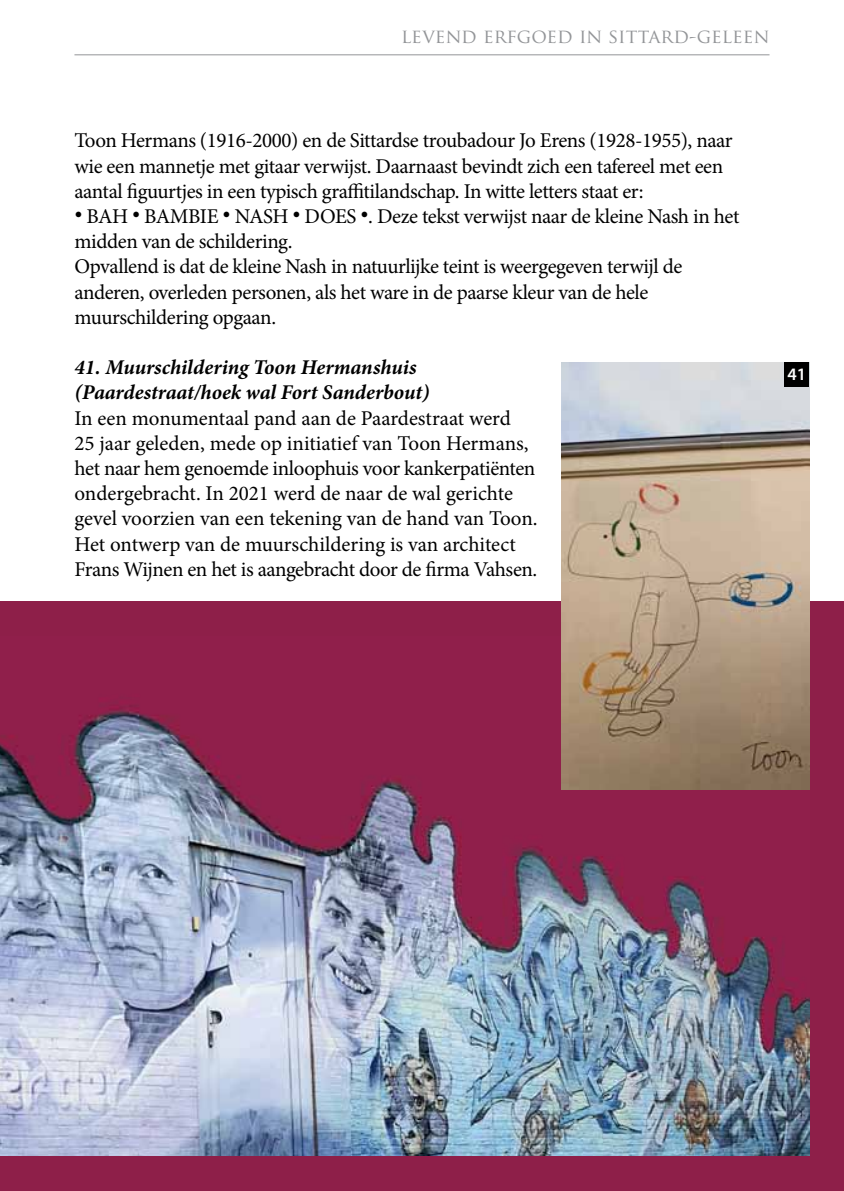
<style>
.page{position:relative;width:844px;height:1191px;background:#fff}
.page>*{position:absolute;margin:0;border:0;box-sizing:border-box;transform-origin:0 0}
.t1{font:21px/25.2px "Minion Pro";letter-spacing:-.02em;color:#000}
.t2{font:italic 700 21px/25.2px "Minion Pro";letter-spacing:-.005em;color:#000}
.t3{font:19.25px "Trajan Pro";color:#939598}
.t4{font:600 17.5px "Myriad Pro";color:#fff}
</style>
<div class="page">
<hr style="left:74px;top:54px;width:695px;height:1px;background:#939598">
<div style="left:0;top:601px;width:843px;height:590px;background:#8e1f49"></div>
<img style="left:0;top:706px;width:809px;height:449px">
<img style="left:561px;top:362px;width:248px;height:427px">
<div style="left:784px;top:362px;width:25px;height:25px;background:#000"></div>
<p class="t3" style="left:401px;top:24px;width:370px">LEVEND ERFGOED IN SITTARD-GELEEN</p>
<p class="t1" style="left:74px;top:128px;width:659px">Toon Hermans (1916-2000) en de Sittardse troubadour Jo Erens (1928-1955), naar wie een mannetje met gitaar verwijst. Daarnaast bevindt zich een tafereel met een aantal figuurtjes in een typisch graffitilandschap. In witte letters staat er:</p>
<p class="t1" style="left:74px;top:204px;width:666px">• BAH • BAMBIE • NASH • DOES •. Deze tekst verwijst naar de kleine Nash in het midden van de schildering.<br>Opvallend is dat de kleine Nash in natuurlijke teint is weergegeven terwijl de anderen, overleden personen, als het ware in de paarse kleur van de hele muurschildering opgaan.</p>
<p class="t2" style="left:74px;top:354px;width:356px">41. Muurschildering Toon Hermanshuis (Paardestraat/hoek wal Fort Sanderbout)</p>
<p class="t1" style="left:74px;top:405px;width:464px">In een monumentaal pand aan de Paardestraat werd<br>25 jaar geleden, mede op initiatief van Toon Hermans, het naar hem genoemde inloophuis voor kankerpatiënten ondergebracht. In 2021 werd de naar de wal gerichte gevel voorzien van een tekening van de hand van Toon.<br>Het ontwerp van de muurschildering is van architect Frans Wijnen en het is aangebracht door de firma Vahsen.</p>
<p class="t4" style="left:787px;top:363px;width:20px">41</p>
</div>
